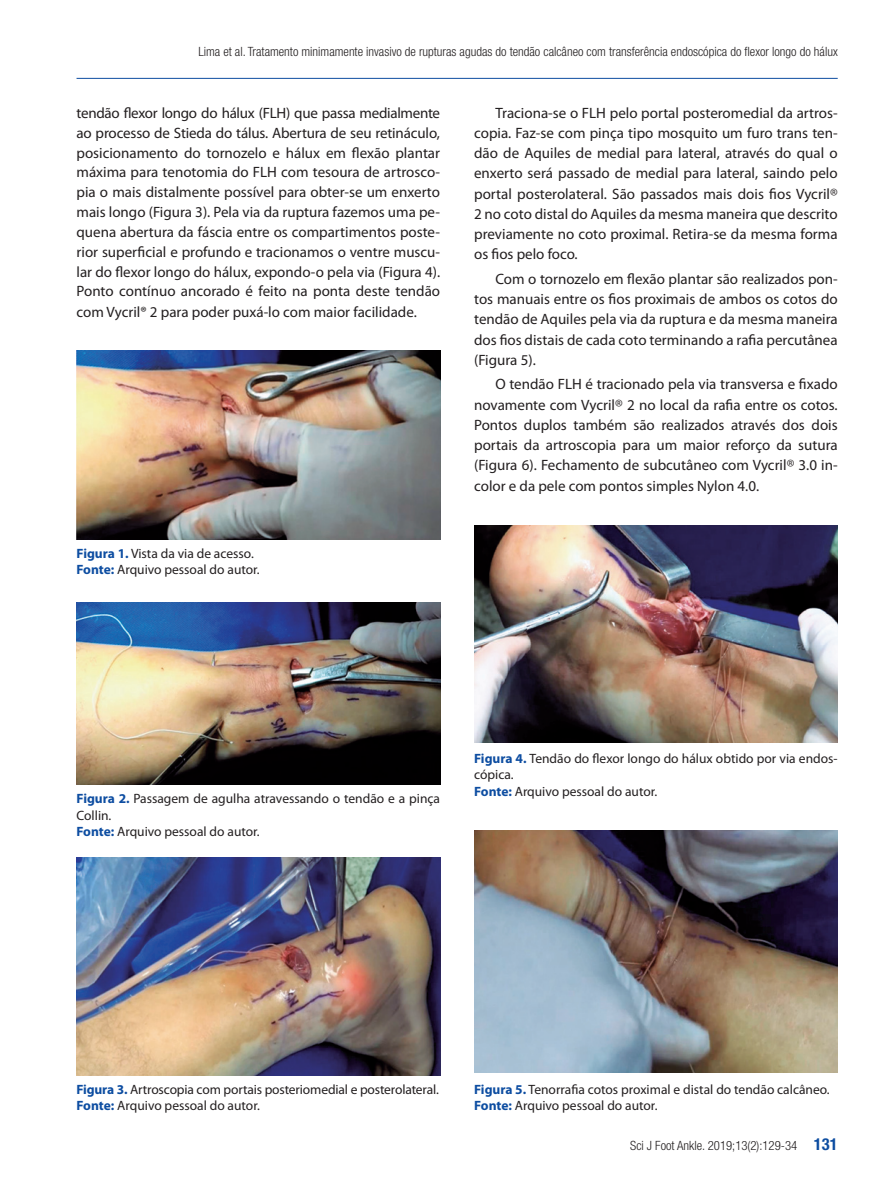
<style>
.page{position:relative;width:893px;height:1191px;background:#fff}
.page>*{position:absolute;margin:0;border:0;box-sizing:border-box;transform-origin:0 0}
.t1{font:15px/20.2px "Myriad Pro";color:#231f20;text-align:justify}
.t2{font:13.5px/16.2px "Myriad Pro";color:#231f20}
.t3{font:300 condensed 12.75px "Helvetica Neue";color:#231f20}
.s1{font-weight:700;color:#0d4da1}
.s2{font-family:"Myriad Web"}
.s3{font-weight:700;font-size:16.5px;color:#0d4da1}
</style>
<div class="page">
<hr style="left:77px;top:78px;width:761px;height:1px;background:#0d4da1">
<img style="left:77px;top:350px;width:363px;height:189px">
<img style="left:77px;top:603px;width:363px;height:181px">
<img style="left:77px;top:857px;width:363px;height:218px">
<img style="left:474px;top:526px;width:364px;height:217px">
<img style="left:474px;top:830px;width:364px;height:242px">
<p class="t3" style="left:198px;top:44px;width:641px">Lima et al. Tratamento minimamente invasivo de rupturas agudas do tendão calcâneo com transferência endoscópica do flexor longo do hálux</p>
<p class="t1" style="left:77px;top:102px;width:365px">tendão flexor longo do hálux (FLH) que passa medialmente ao processo de Stieda do tálus. Abertura de seu retináculo, posicionamento do tornozelo e hálux em flexão plantar máxima para tenotomia do FLH com tesoura de artrosco&shy;pia o mais distalmente possível para obter-se um enxerto mais longo (Figura 3). Pela via da ruptura fazemos uma pe&shy;quena abertura da fáscia entre os compartimentos poste&shy;rior superficial e profundo e tracionamos o ventre muscu&shy;lar do flexor longo do hálux, expondo-o pela via (Figura 4).<br>Ponto contínuo ancorado é feito na ponta deste tendão com Vycril® 2 para poder puxá-lo com maior facilidade.</p>
<p class="t2" style="left:77px;top:545px;width:185px"><span class="s1">Figura 1.</span> Vista da via de acesso.<br><span class="s1">Fonte:</span> Arquivo pessoal do autor.</p>
<p class="t1" style="left:474px;top:102px;width:365px;text-indent:21px">Traciona-se o FLH pelo portal posteromedial da artros&shy;copia. Faz-se com pinça tipo mosquito um furo trans ten&shy;dão de Aquiles de medial para lateral, através do qual o enxerto será passado de medial para lateral, saindo pelo portal posterolateral. São passados mais dois fios Vycril<span class="s2">® </span>2 no coto distal do Aquiles da mesma maneira que descrito previamente no coto proximal. Retira-se da mesma forma os fios pelo foco.</p>
<p class="t1" style="left:474px;top:268px;width:365px;text-indent:21px">Com o tornozelo em flexão plantar são realizados pon&shy;tos manuais entre os fios proximais de ambos os cotos do tendão de Aquiles pela via da ruptura e da mesma maneira dos fios distais de cada coto terminando a rafia percutânea (Figura 5).</p>
<p class="t1" style="left:474px;top:374px;width:365px;text-indent:21px">O tendão FLH é tracionado pela via transversa e fixado novamente com Vycril<span class="s2">®</span> 2 no local da rafia entre os cotos.<br>Pontos duplos também são realizados através dos dois portais da artroscopia para um maior reforço da sutura (Figura 6). Fechamento de subcutâneo com Vycril<span class="s2">®</span> 3.0 in&shy;color e da pele com pontos simples Nylon 4.0.</p>
<p class="t2" style="left:77px;top:790px;width:365px"><span class="s1">Figura 2.</span> Passagem de agulha atravessando o tendão e a pinça<br>Collin.<br><span class="s1">Fonte:</span> Arquivo pessoal do autor.</p>
<p class="t2" style="left:474px;top:750px;width:365px"><span class="s1">Figura 4.</span> Tendão do flexor longo do hálux obtido por via endos&shy;cópica.<br><span class="s1">Fonte:</span> Arquivo pessoal do autor.</p>
<p class="t2" style="left:77px;top:1081px;width:364px"><span class="s1">Figura 3.</span> Artroscopia com portais posteriomedial e posterolateral.<br><span class="s1">Fonte:</span> Arquivo pessoal do autor.</p>
<p class="t2" style="left:474px;top:1081px;width:357px"><span class="s1">Figura 5.</span> Tenorrafia cotos proximal e distal do tendão calcâneo.<br><span class="s1">Fonte:</span> Arquivo pessoal do autor.</p>
<p class="t3" style="left:630px;top:1137px;width:209px">Sci J Foot Ankle. 2019;13(2):129-34 <span class="s3">131</span></p>
</div>
